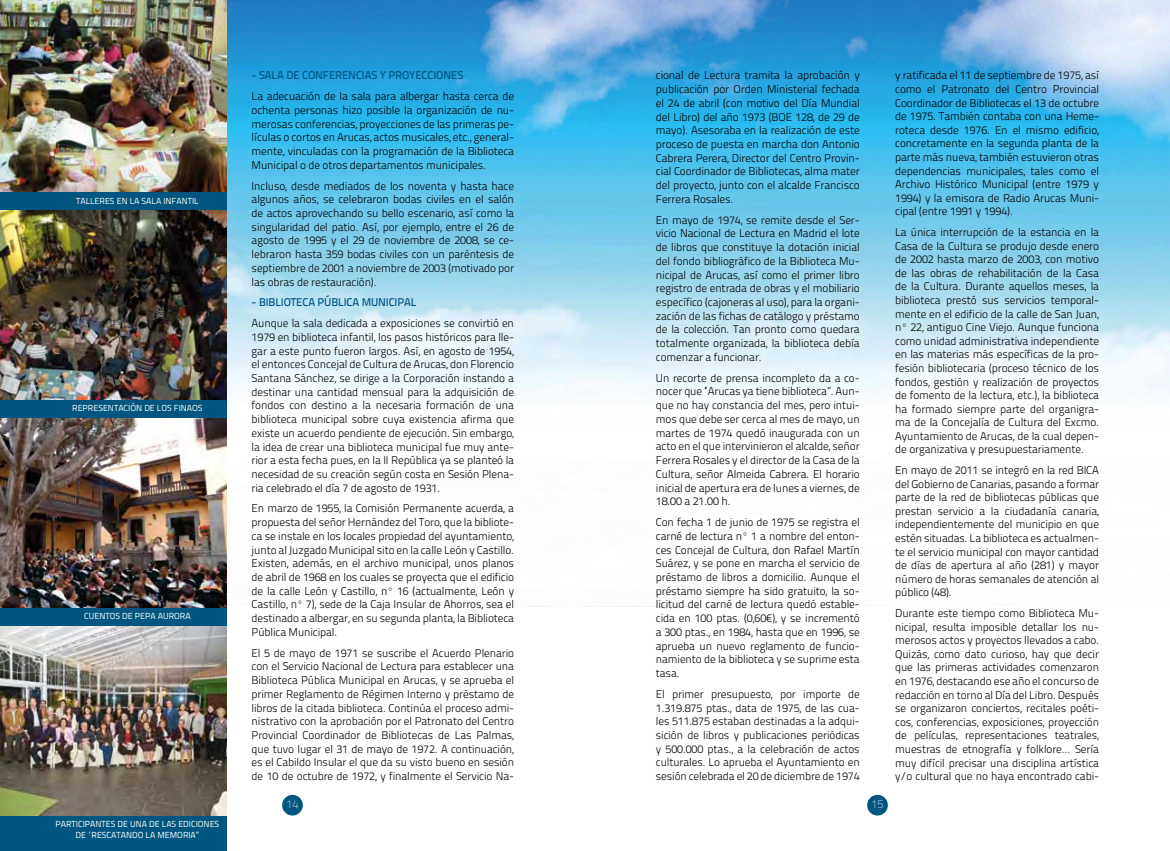
<style>
.page{position:relative;width:1170px;height:851px;background:#fff}
.page>*{position:absolute;margin:0;border:0;box-sizing:border-box;transform-origin:0 0}
.t1{font:300 11.25px/13.8px "Titillium Text 22 L";letter-spacing:-.01em;color:#000;text-align:justify}
.t2{font:500 11.25px "Titillium Text 22 L";letter-spacing:-.01em;color:#005681}
.t3{font:100 11.25px "Titillium Text 22 L";color:#fff}
.t4{font:8.75px "Titillium Text 22 L";color:#fff}
</style>
<div class="page">
<img style="left:226px;top:0;width:943px;height:850px">
<img style="left:0;top:0;width:226px;height:192px">
<img style="left:0;top:209px;width:226px;height:191px">
<img style="left:0;top:417px;width:226px;height:191px">
<img style="left:0;top:625px;width:226px;height:191px">
<div style="left:0;top:816px;width:226px;height:34px;background:#005681"></div>
<div style="left:0;top:608px;width:226px;height:17px;background:#005681"></div>
<div style="left:0;top:192px;width:226px;height:17px;background:#005681"></div>
<div style="left:0;top:400px;width:226px;height:17px;background:#005681"></div>
<p class="t4" style="left:76px;top:194px;width:11px">TALLERES</p>
<p class="t4" style="left:117px;top:194px;width:36px">EN LA SALA</p>
<p class="t4" style="left:163px;top:194px;width:6px">INFANTIL</p>
<p class="t4" style="left:72px;top:402px;width:12px">REPRESENTACI</p>
<p class="t4" style="left:130px;top:402px;width:33px">ÓNDE LOS</p>
<p class="t4" style="left:174px;top:402px;width:11px">FINAOS</p>
<p class="t4" style="left:84px;top:609px;width:108px">CUENTOS DE PEPA AURORA</p>
<p class="t4" style="left:56px;top:817px;width:11px">PARTICIPANTES</p>
<p class="t4" style="left:118px;top:817px;width:19px">DE UNA</p>
<p class="t4" style="left:149px;top:817px;width:19px">DE LAS</p>
<p class="t4" style="left:178px;top:817px;width:6px">EDICIONES</p>
<p class="t4" style="left:76px;top:828px;width:28px">DE “RESCATANDO</p>
<p class="t4" style="left:146px;top:828px;width:19px">LA MEMORIA</p>
<p class="t4" style="left:196px;top:828px;width:5px">”</p>
<p class="t2" style="left:251px;top:67px;width:212px">- SALA DE CONFERENCIAS Y PROYECCIONES</p>
<p class="t1" style="left:251px;top:89px;width:264px">La adecuación de la sala para albergar hasta cerca de ochenta personas hizo posible la organización de nu&shy;merosas conferencias, proyecciones de las primeras pe&shy;lículas o cortos en Arucas, actos musicales, etc., general&shy;mente, vinculadas con la programación de la Biblioteca Municipal o de otros departamentos municipales.</p>
<p class="t1" style="left:251px;top:178px;width:264px">Incluso, desde mediados de los noventa y hasta hace algunos años, se celebraron bodas civiles en el salón de actos aprovechando su bello escenario, así como la singularidad del patio. Así, por ejemplo, entre el 26 de agosto de 1995 y el 29 de noviembre de 2008, se ce&shy;lebraron hasta 359 bodas civiles con un paréntesis de septiembre de 2001 a noviembre de 2003 (motivado por las obras de restauración).</p>
<p class="t2" style="left:251px;top:294px;width:163px">- BIBL IOTECA PÚBL ICA MUNICIPAL</p>
<p class="t1" style="left:251px;top:316px;width:264px">Aunque la sala dedicada a exposiciones se convirtió en 1979 en biblioteca infantil, los pasos históricos para lle&shy;gar a este punto fueron largos. Así, en agosto de 1954, el entonces Concejal de Cultura de Arucas, don Florencio Santana Sánchez, se dirige a la Corporación instando a destinar una cantidad mensual para la adquisición de fondos con destino a la necesaria formación de una biblioteca municipal sobre cuya existencia afirma que existe un acuerdo pendiente de ejecución. Sin embargo, la idea de crear una biblioteca municipal fue muy ante&shy;rior a esta fecha pues, en la II República ya se planteó la necesidad de su creación según costa en Sesión Plena&shy;ria celebrado el día 7 de agosto de 1931.</p>
<p class="t1" style="left:252px;top:501px;width:264px">En marzo de 1955, la Comisión Permanente acuerda, a propuesta del señor Hernández del Toro, que la bibliote&shy;ca se instale en los locales propiedad del ayuntamiento, junto al Juzgado Municipal sito en la calle León y Castillo.<br>Existen, además, en el archivo municipal, unos planos de abril de 1968 en los cuales se proyecta que el edificio de la calle León y Castillo, nº 16 (actualmente, León y Castillo, nº 7), sede de la Caja Insular de Ahorros, sea el destinado a albergar, en su segunda planta, la Biblioteca Pública Municipal.</p>
<p class="t1" style="left:252px;top:645px;width:264px">El 5 de mayo de 1971 se suscribe el Acuerdo Plenario con el Servicio Nacional de Lectura para establecer una Biblioteca Pública Municipal en Arucas, y se aprueba el primer Reglamento de Régimen Interno y préstamo de libros de la citada biblioteca. Continúa el proceso admi&shy;nistrativo con la aprobación por el Patronato del Centro Provincial Coordinador de Bibliotecas de Las Palmas, que tuvo lugar el 31 de mayo de 1972. A continuación, es el Cabildo Insular el que da su visto bueno en sesión de 10 de octubre de 1972, y finalmente el Servicio Na-</p>
<p class="t1" style="left:656px;top:68px;width:205px">cional de Lectura tramita la aprobación y publicación por Orden Ministerial fechada el 24 de abril (con motivo del Día Mundial del Libro) del año 1973 (BOE 128, de 29 de mayo). Asesoraba en la realización de este proceso de puesta en marcha don Antonio Cabrera Perera, Director del Centro Provin&shy;cial Coordinador de Bibliotecas, alma mater del proyecto, junto con el alcalde Francisco Ferrera Rosales.</p>
<p class="t1" style="left:656px;top:212px;width:205px">En mayo de 1974, se remite desde el Ser&shy;vicio Nacional de Lectura en Madrid el lote de libros que constituye la dotación inicial del fondo bibliográfico de la Biblioteca Mu&shy;nicipal de Arucas, así como el primer libro registro de entrada de obras y el mobiliario específico (cajoneras al uso), para la organi&shy;zación de las fichas de catálogo y préstamo de la colección. Tan pronto como quedara totalmente organizada, la biblioteca debía comenzar a funcionar.</p>
<p class="t1" style="left:656px;top:370px;width:205px">Un recorte de prensa incompleto da a co&shy;nocer que “Arucas ya tiene biblioteca”. Aun&shy;que no hay constancia del mes, pero intui&shy;mos que debe ser cerca al mes de mayo, un martes de 1974 quedó inaugurada con un acto en el que intervinieron el alcalde, señor Ferrera Rosales y el director de la Casa de la Cultura, señor Almeida Cabrera. El horario inicial de apertura era de lunes a viernes, de 18.00 a 21.00 h.</p>
<p class="t1" style="left:656px;top:514px;width:205px">Con fecha 1 de junio de 1975 se registra el carné de lectura nº 1 a nombre del enton&shy;ces Concejal de Cultura, don Rafael Martín Suárez, y se pone en marcha el servicio de préstamo de libros a domicilio. Aunque el préstamo siempre ha sido gratuito, la so&shy;licitud del carné de lectura quedó estable&shy;cida en 100 ptas. (0,60€), y se incrementó a 300 ptas., en 1984, hasta que en 1996, se aprueba un nuevo reglamento de funcio&shy;namiento de la biblioteca y se suprime esta tasa.</p>
<p class="t1" style="left:656px;top:686px;width:205px">El primer presupuesto, por importe de 1.319.875 ptas., data de 1975, de las cua&shy;les 511.875 estaban destinadas a la adqui&shy;sición de libros y publicaciones periódicas y 500.000 ptas., a la celebración de actos culturales. Lo aprueba el Ayuntamiento en sesión celebrada el 20 de diciembre de 1974</p>
<p class="t3" style="left:286px;top:796px;width:13px">14</p>
<p class="t3" style="left:871px;top:796px;width:13px">15</p>
<p class="t1" style="left:895px;top:68px;width:205px">y ratificada el 11 de septiembre de 1975, así como el Patronato del Centro Provincial Coordinador de Bibliotecas el 13 de octubre de 1975. También contaba con una Heme&shy;roteca desde 1976. En el mismo edificio, concretamente en la segunda planta de la parte más nueva, también estuvieron otras dependencias municipales, tales como el Archivo Histórico Municipal (entre 1979 y 1994) y la emisora de Radio Arucas Muni&shy;cipal (entre 1991 y 1994).</p>
<p class="t1" style="left:895px;top:225px;width:205px">La única interrupción de la estancia en la Casa de la Cultura se produjo desde enero de 2002 hasta marzo de 2003, con motivo de las obras de rehabilitación de la Casa de la Cultura. Durante aquellos meses, la biblioteca prestó sus servicios temporal&shy;mente en el edificio de la calle de San Juan, nº 22, antiguo Cine Viejo. Aunque funciona como unidad administrativa independiente en las materias más específicas de la pro&shy;fesión bibliotecaria (proceso técnico de los fondos, gestión y realización de proyectos de fomento de la lectura, etc.), la biblioteca ha formado siempre parte del organigra&shy;ma de la Concejalía de Cultura del Excmo.<br>Ayuntamiento de Arucas, de la cual depen&shy;de organizativa y presupuestariamente.</p>
<p class="t1" style="left:895px;top:462px;width:205px">En mayo de 2011 se integró en la red BICA del Gobierno de Canarias, pasando a formar parte de la red de bibliotecas públicas que prestan servicio a la ciudadanía canaria, independientemente del municipio en que estén situadas. La biblioteca es actualmen&shy;te el servicio municipal con mayor cantidad de días de apertura al año (281) y mayor número de horas semanales de atención al público (48).</p>
<p class="t1" style="left:895px;top:605px;width:205px">Durante este tiempo como Biblioteca Mu&shy;nicipal, resulta imposible detallar los nu&shy;merosos actos y proyectos llevados a cabo.<br>Quizás, como dato curioso, hay que decir que las primeras actividades comenzaron en 1976, destacando ese año el concurso de redacción en torno al Día del Libro. Después se organizaron conciertos, recitales poéti&shy;cos, conferencias, exposiciones, proyección de películas, representaciones teatrales, muestras de etnografía y folklore… Sería muy difícil precisar una disciplina artística y/o cultural que no haya encontrado cabi-</p>
</div>
